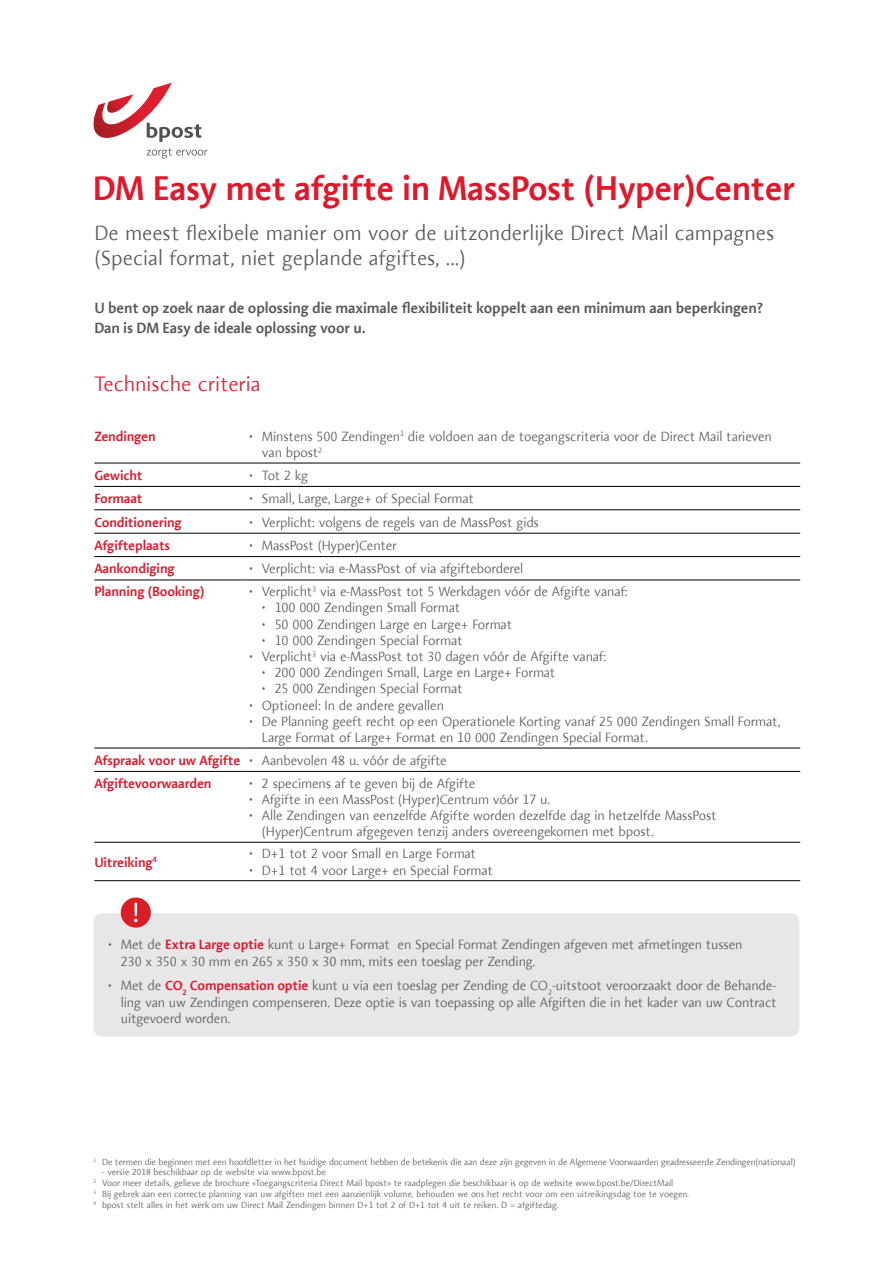
<style>
.page{position:relative;width:893px;height:1263px;background:#fff}
.page>*{position:absolute;margin:0;border:0;box-sizing:border-box;transform-origin:0 0}
.bpost_titel_semibold{font:600 34.5px "Aroma No 2 LT Com";letter-spacing:-.01em;color:#df192c}
.bpost_Titel_Light_14{font:300 21px/25.2px "Aroma No 2 LT Com";color:#58595b}
.bpost_Titel_Light_14-2{font:300 21px "Aroma No 2 LT Com";color:#df192c}
.bPost_brood_10p{font:600 15px "Aroma No 2 LT Com";letter-spacing:-.01em;color:#58595b}
.bpost_tarief_grijs{font:300 13.5px/16.2px "Aroma No 2 LT Com";letter-spacing:-.01em;color:#58595b}
.bPost_brood_7p{font:600 13.5px "Aroma No 2 LT Com";letter-spacing:-.01em;color:#df192c}
.bpost_tarief_tabel{font:300 13.5px/16.2px "Aroma No 2 LT Com";letter-spacing:-.01em;color:#58595b}
.bpost_tarief_tabel-2{font:600 13.5px "Aroma No 2 LT Com";letter-spacing:-.01em;color:#df192c}
.nota{font:300 9px "Aroma No 2 LT Com";color:#58595b}
.s1{font-weight:600;color:#df192c}
</style>
<div class="page">
<hr style="left:94px;top:463px;width:149px;height:1px;background:#000">
<hr style="left:243px;top:463px;width:557px;height:1px;background:#000">
<hr style="left:94px;top:486px;width:149px;height:1px;background:#000">
<hr style="left:243px;top:486px;width:557px;height:1px;background:#000">
<hr style="left:94px;top:509px;width:149px;height:1px;background:#000">
<hr style="left:243px;top:509px;width:557px;height:1px;background:#000">
<hr style="left:94px;top:533px;width:149px;height:1px;background:#000">
<hr style="left:243px;top:533px;width:557px;height:1px;background:#000">
<hr style="left:94px;top:556px;width:149px;height:1px;background:#000">
<hr style="left:243px;top:556px;width:557px;height:1px;background:#000">
<hr style="left:94px;top:580px;width:149px;height:1px;background:#000">
<hr style="left:243px;top:580px;width:557px;height:1px;background:#000">
<hr style="left:94px;top:748px;width:149px;height:1px;background:#000">
<hr style="left:243px;top:748px;width:557px;height:1px;background:#000">
<hr style="left:94px;top:771px;width:149px;height:1px;background:#000">
<hr style="left:243px;top:771px;width:557px;height:1px;background:#000">
<hr style="left:94px;top:842px;width:149px;height:1px;background:#000">
<hr style="left:243px;top:842px;width:557px;height:1px;background:#000">
<hr style="left:94px;top:880px;width:149px;height:1px;background:#000">
<hr style="left:243px;top:880px;width:557px;height:1px;background:#000">
<div style="left:94px;top:913px;width:705px;height:123px;background:#e7e7e7;border-radius:9px"></div>
<div style="left:121px;top:897px;width:30px;height:31px;background:#d81f26;border-radius:50%"></div>
<svg style="left:134px;top:903px;width:3px;height:19px"></svg>
<svg style="left:93px;top:83px;width:114px;height:76px"></svg>
<p class="bpost_titel_semibold" style="left:93px;top:166px;width:703px">DM Easy met afgifte in MassPost (Hyper)Center</p>
<p class="bpost_Titel_Light_14" style="left:94px;top:220px;width:681px">De meest flexibele manier om voor de uitzonderlijke Direct Mail campagnes (Special format, niet geplande afgiftes, ...)</p>
<p class="bPost_brood_10p" style="left:94px;top:298px;width:670px">U bent op zoek naar de oplossing die maximale flexibiliteit koppelt aan een minimum aan beperkingen?</p>
<p class="bPost_brood_10p" style="left:94px;top:318px;width:273px">Dan is DM Easy de ideale oplossing voor u.</p>
<p class="bpost_Titel_Light_14-2" style="left:94px;top:370px;width:168px">Technische criteria</p>
<p class="bpost_tarief_tabel-2" style="left:94px;top:427px;width:63px">Zendingen</p>
<p class="bpost_tarief_tabel" style="left:262px;top:428px;width:511px;text-indent:-13px">• Minstens 500 Zendingen<sup>1</sup> die voldoen aan de toegangscriteria voor de Direct Mail tarieven van bpost<sup>2</sup></p>
<p class="bPost_brood_7p" style="left:94px;top:466px;width:50px">Gewicht</p>
<p class="bpost_tarief_grijs" style="left:249px;top:467px;width:61px">• Tot 2 kg</p>
<p class="bPost_brood_7p" style="left:94px;top:490px;width:50px">Formaat</p>
<p class="bpost_tarief_grijs" style="left:249px;top:490px;width:226px">• Small, Large, Large+ of Special Format</p>
<p class="bPost_brood_7p" style="left:94px;top:513px;width:89px">Conditionering</p>
<p class="bpost_tarief_grijs" style="left:249px;top:514px;width:291px">• Verplicht: volgens de regels van de MassPost gids</p>
<p class="bPost_brood_7p" style="left:94px;top:536px;width:77px">Afgifteplaats</p>
<p class="bpost_tarief_grijs" style="left:249px;top:537px;width:149px">• MassPost (Hyper)Center</p>
<p class="bPost_brood_7p" style="left:94px;top:560px;width:82px">Aankondiging</p>
<p class="bpost_tarief_grijs" style="left:249px;top:560px;width:276px">• Verplicht: via e-MassPost of via afgifteborderel</p>
<p class="bPost_brood_7p" style="left:94px;top:583px;width:112px">Planning (Booking)</p>
<p class="bpost_tarief_grijs" style="left:249px;top:583px;width:380px">• Verplicht<sup>3</sup> via e-MassPost tot 5 Werkdagen vóór de Afgifte vanaf:</p>
<p class="bpost_tarief_grijs" style="left:262px;top:599px;width:200px">• 100 000 Zendingen Small Format</p>
<p class="bpost_tarief_grijs" style="left:262px;top:616px;width:252px">• 50 000 Zendingen Large en Large+ Format</p>
<p class="bpost_tarief_grijs" style="left:262px;top:632px;width:202px">• 10 000 Zendingen Special Format</p>
<p class="bpost_tarief_grijs" style="left:249px;top:648px;width:359px">• Verplicht<sup>3</sup> via e-MassPost tot 30 dagen vóór de Afgifte vanaf:</p>
<p class="bpost_tarief_grijs" style="left:262px;top:664px;width:295px">• 200 000 Zendingen Small, Large en Large+ Format</p>
<p class="bpost_tarief_grijs" style="left:262px;top:680px;width:202px">• 25 000 Zendingen Special Format</p>
<p class="bpost_tarief_grijs" style="left:249px;top:697px;width:196px">• Optioneel: In de andere gevallen</p>
<p class="bpost_tarief_grijs" style="left:262px;top:713px;width:520px;text-indent:-13px">• De Planning geeft recht op een Operationele Korting vanaf 25 000 Zendingen Small Format,<br>Large Format of Large+ Format en 10 000 Zendingen Special Format.</p>
<p class="bPost_brood_7p" style="left:94px;top:751px;width:147px">Afspraak voor uw Afgifte</p>
<p class="bpost_tarief_grijs" style="left:249px;top:752px;width:199px">• Aanbevolen 48 u. vóór de afgifte</p>
<p class="bPost_brood_7p" style="left:94px;top:774px;width:119px">Afgiftevoorwaarden</p>
<p class="bpost_tarief_grijs" style="left:249px;top:775px;width:228px">• 2 specimens af te geven bij de Afgifte</p>
<p class="bpost_tarief_grijs" style="left:249px;top:791px;width:303px">• Afgifte in een MassPost (Hyper)Centrum vóór 17 u.</p>
<p class="bpost_tarief_grijs" style="left:262px;top:807px;width:456px;text-indent:-13px">• Alle Zendingen van eenzelfde Afgifte worden dezelfde dag in hetzelfde MassPost (Hyper)Centrum afgegeven tenzij anders overeengekomen met bpost.</p>
<p class="bPost_brood_7p" style="left:94px;top:853px;width:64px">Uitreiking<sup>4</sup></p>
<p class="bpost_tarief_grijs" style="left:249px;top:846px;width:228px">• D+1 tot 2 voor Small en Large Format</p>
<p class="bpost_tarief_grijs" style="left:249px;top:862px;width:245px">• D+1 tot 4 voor Large+ en Special Format</p>
<p class="bpost_tarief_grijs" style="left:121px;top:936px;width:623px;text-indent:-13px">• Met de <span class="s1">Extra Large optie</span> kunt u Large+ Format en Special Format Zendingen afgeven met afmetingen tussen<br>230 x 350 x 30 mm en 265 x 350 x 30 mm, mits een toeslag per Zending.</p>
<p class="bpost_tarief_grijs" style="left:121px;top:977px;width:657px;text-align:justify;text-indent:-13px">• Met de <span class="s1">CO</span><sub>2</sub> <span class="s1">Compensation optie</span> kunt u via een toeslag per Zending de CO<sub>2</sub>-uitstoot veroorzaakt door de Behande&shy;ling van uw Zendingen compenseren. Deze optie is van toepassing op alle Afgiften die in het kader van uw Contract uitgevoerd worden.</p>
<p class="nota" style="left:94px;top:1156px;width:703px"><sup>1</sup> De termen die beginnen met een hoofdletter in het huidige document hebben de betekenis die aan deze zijn gegeven in de Algemene Voorwaarden geadresseerde Zendingen(nationaal)</p>
<p class="nota" style="left:102px;top:1166px;width:225px">- versie 2018 beschikbaar op de website via www.bpost.be</p>
<p class="nota" style="left:94px;top:1177px;width:581px"><sup>2</sup> Voor meer details, gelieve de brochure «Toegangscriteria Direct Mail bpost» te raadplegen die beschikbaar is op de website www.bpost.be/DirectMail</p>
<p class="nota" style="left:94px;top:1188px;width:597px"><sup>3</sup> Bij gebrek aan een correcte planning van uw afgiften met een aanzienlijk volume, behouden we ons het recht voor om een uitreikingsdag toe te voegen.</p>
<p class="nota" style="left:94px;top:1199px;width:466px"><sup>4</sup> bpost stelt alles in het werk om uw Direct Mail Zendingen binnen D+1 tot 2 of D+1 tot 4 uit te reiken. D = afgiftedag.</p>
</div>
